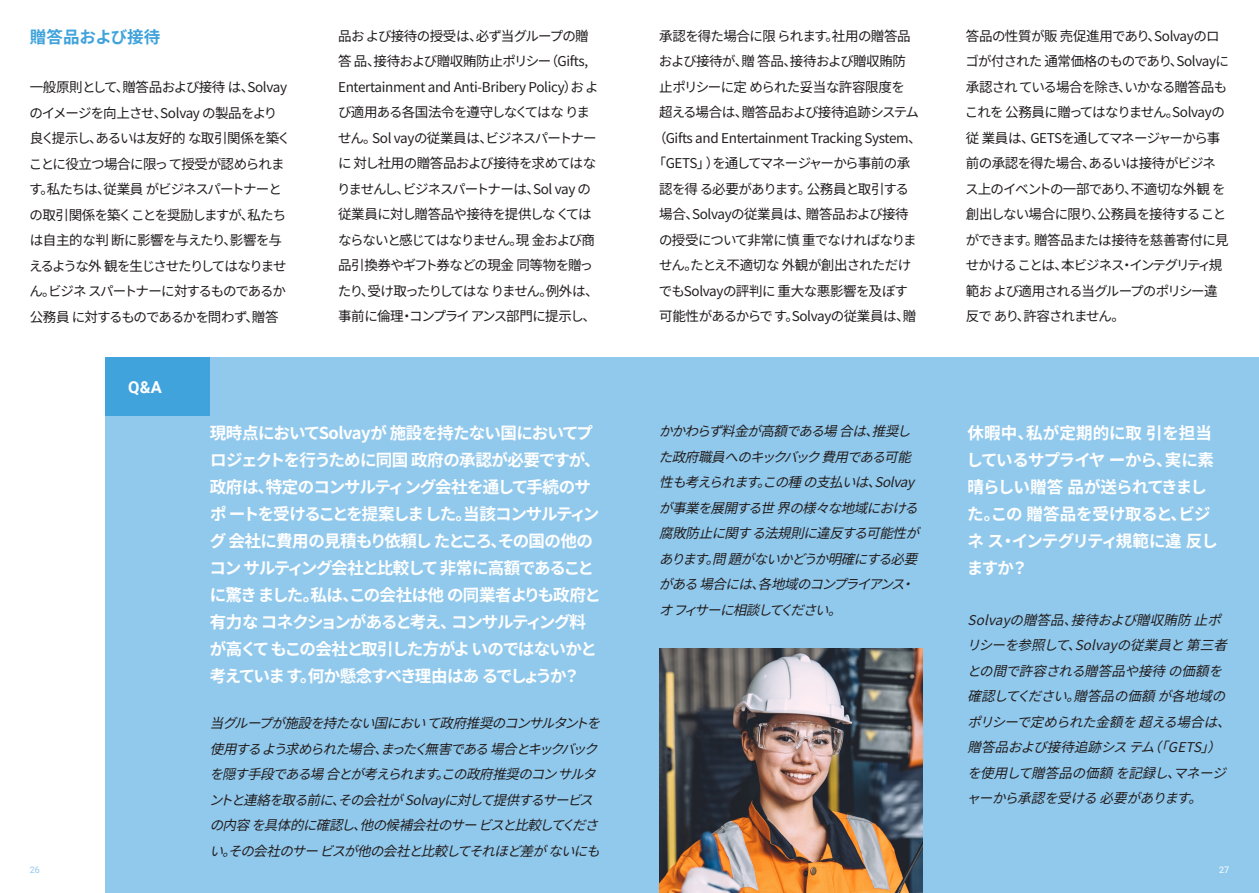
<style>
.page{position:relative;width:1259px;height:893px;background:#fff}
.page>*{position:absolute;margin:0;border:0;box-sizing:border-box;transform-origin:0 0}
.White_Q{font:700 16.5px/27px "Noto Sans JP";letter-spacing:-.055em;color:#fff}
.Text{font:700 16.5px "Noto Sans JP";color:#40a3db}
.Paragraph_title{font:700 16.5px "Roboto";color:#fff}
.Text-2{font:13.5px/25.5px "Noto Sans JP";letter-spacing:-.05em;color:#231f20}
.Answer{font:italic 13.5px/25.5px "Noto Sans JP";color:#231f20}
.Text-3{font:13.5px "Noto Sans JP";letter-spacing:-.025em;color:#231f20}
.Text-4{font:13.5px "Noto Sans JP";letter-spacing:-.075em;color:#231f20}
.Text-5{font:13.5px "Noto Sans JP";letter-spacing:-.03em;color:#231f20}
.Text-6{font:13.5px "Noto Sans JP";letter-spacing:-.07em;color:#231f20}
.t1{font:9px "Roboto";color:#91c9ed}
.t2{font:9px "Roboto";color:#fff}
</style>
<div class="page">
<div style="left:944px;top:357px;width:315px;height:536px;background:#91c9ed"></div>
<div style="left:105px;top:357px;width:839px;height:536px;background:#91c9ed"></div>
<div style="left:105px;top:357px;width:105px;height:59px;background:#40a3db"></div>
<img style="left:659px;top:648px;width:263px;height:245px">
<p class="Text" style="left:30px;top:28px;width:132px">贈答品および接待</p>
<p class="Text-2" style="left:29px;top:75px;width:263px">一般原則として、贈答品および接待 は、Solvayのイメージを向上させ、Solvay の製品をより良く提示し、あるいは友好的 な取引関係を築くことに役立つ場合に限っ て授受が認められます。私たちは、従業員 がビジネスパートナーとの取引関係を築く ことを奨励しますが、私たちは自主的な判 断に影響を与えたり、影響を与えるような外 観を生じさせたりしてはなりません。ビジネ スパートナーに対するものであるか公務員 に対するものであるかを問わず、贈答</p>
<p class="Paragraph_title" style="left:128px;top:376px;width:35px">Q&amp;A</p>
<p class="Text-2" style="left:337px;top:23px;width:263px">品お よび接待の授受は、必ず当グループの贈答 品、接待および贈収賄防止ポリシー（Gifts,<br>Entertainment and Anti-Bribery Policy）お よび適用ある各国法令を遵守しなくてはな りません。Sol vayの従業員は、ビジネスパートナーに 対し社用の贈答品および接待を求めてはなりませんし、ビジネスパートナーは、Sol vay の従業員に対し贈答品や接待を提供しな くてはならないと感じてはなりません。現 金および商品引換券やギフト券などの現金 同等物を贈ったり、受け取ったりしてはな りません。例外は、事前に倫理・コンプライ アンス部門に提示し、</p>
<p class="Text-2" style="left:659px;top:23px;width:253px">承認を得た場合に限 られます。社用の贈答品</p>
<p class="Text-2" style="left:659px;top:49px;width:249px">および接待が、贈 答品、接待および贈収賄防</p>
<p class="Text-2" style="left:659px;top:74px;width:247px">止ポリシーに定 められた妥当な許容限度を</p>
<p class="Text-2" style="left:659px;top:100px;width:261px">超える場合は、贈答品および接待追跡システム</p>
<p class="Text-3" style="left:653px;top:130px;width:270px">（Gifts and Entertainment Tracking System、</p>
<p class="Text-4" style="left:653px;top:156px;width:259px">「GETS」）を通してマネージャーから事前の承</p>
<p class="Text-6" style="left:659px;top:181px;width:251px">認を得 る必要があります。公務員と取引する</p>
<p class="Text-3" style="left:659px;top:207px;width:251px">場合、Solvayの従業員は、贈答品および接待</p>
<p class="Text-2" style="left:659px;top:227px;width:259px">の授受について非常に慎 重でなければなりま</p>
<p class="Text-2" style="left:659px;top:253px;width:254px">せん。たとえ不適切な 外観が創出されただけ</p>
<p class="Text-5" style="left:659px;top:283px;width:251px">でもSolvayの評判に 重大な悪影響を及ぼす</p>
<p class="Text-3" style="left:659px;top:309px;width:258px">可能性があるからで す。Solvayの従業員は、贈</p>
<p class="t1" style="left:30px;top:863px;width:12px">26</p>
<p class="White_Q" style="left:209px;top:420px;width:393px">現時点においてSolvayが 施設を持たない国においてプロジェクトを行うために同国 政府の承認が必要ですが、政府は、特定のコンサルティ ング会社を通して手続のサポ ートを受けることを提案しま した。当該コンサルティング 会社に費用の見積もり依頼し たところ、その国の他のコン サルティング会社と比較して 非常に高額であることに驚き ました。私は、この会社は他 の同業者よりも政府と有力な コネクションがあると考え、コンサルティング料が高くて もこの会社と取引した方がよ いのではないかと考えていま す。何か懸念すべき理由はあ るでしょうか？</p>
<p class="Answer" style="left:209px;top:711px;width:401px">当グループが施設を持たない国において政府推奨のコンサルタントを使用するよう求められた場合、まったく無害である場合とキックバックを隠す手段である場合とが考えられます。この政府推奨のコンサルタントと連絡を取る前に、その会社がSolvayに対して提供するサービスの内容を具体的に確認し、他の候補会社のサービスと比較してください。その会社のサービスが他の会社と比較してそれほど差がないにも</p>
<p class="Answer" style="left:659px;top:419px;width:270px">かかわらず料金が高額である場合は、推奨した政府職員へのキックバック費用である可能性も考えられます。この種の支払いは、Solvayが事業を展開する世界の様々な地域における腐敗防止に関する法規則に違反する可能性があります。問題がないかどうか明確にする必要がある場合には、各地域のコンプライアンス・オフィサーに相談してください。</p>
<p class="Text-2" style="left:965px;top:23px;width:266px">答品の性質が販 売促進用であり、Solvayのロゴが付された 通常価格のものであり、Solvayに承認され ている場合を除き、いかなる贈答品もこれを 公務員に贈ってはなりません。Solvayの従 業員は、GETSを通してマネージャーから事前の承認を得た場合、あるいは接待がビジネス上のイベントの一部であり、不適切な外観 を創出しない場合に限り、公務員を接待する ことができます。贈答品または接待を慈善寄付に見せかける ことは、本ビジネス・インテグリティ規範お よび適用される当グループのポリシー違反で あり、許容されません。</p>
<p class="White_Q" style="left:966px;top:420px;width:253px">休暇中、私が定期的に取 引を担当しているサプライヤ ーから、実に素晴らしい贈答 品が送られてきました。この 贈答品を受け取ると、ビジネ ス・インテグリティ規範に違 反しますか？</p>
<p class="Answer" style="left:966px;top:607px;width:274px">Solvayの贈答品、接待および贈収賄防止ポリシーを参照して、Solvayの従業員と第三者との間で許容される贈答品や接待の価額を確認してください。贈答品の価額が各地域のポリシーで定められた金額を超える場合は、贈答品および接待追跡システム（「GETS」）を使用して贈答品の価額を記録し、マネージャーから承認を受ける必要があります。</p>
<p class="t2" style="left:1219px;top:863px;width:12px">27</p>
</div>
